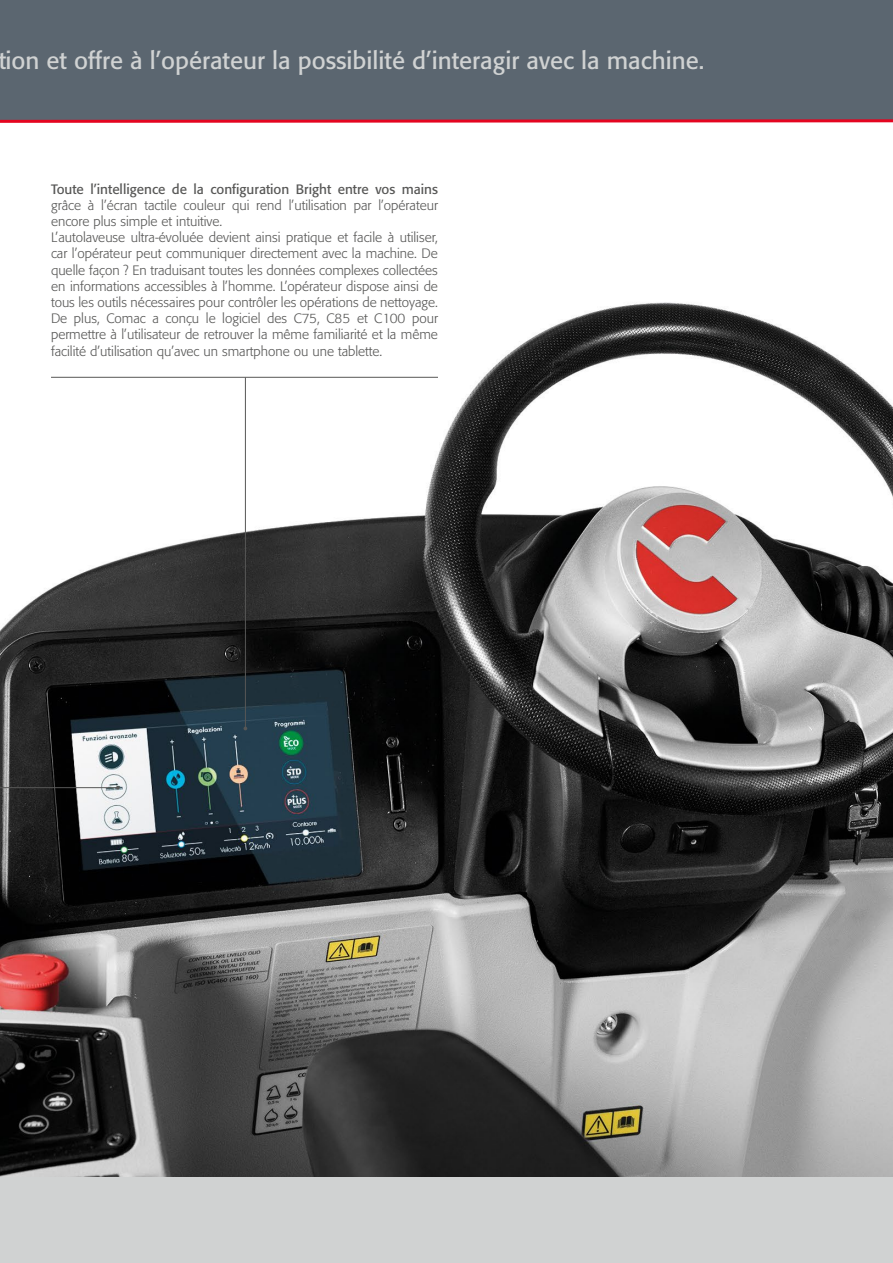
<style>
.page{position:relative;width:893px;height:1263px;background:#fff}
.page>*{position:absolute;margin:0;border:0;box-sizing:border-box;transform-origin:0 0}
.t1{font:24px "Formata";color:#d0d2d2}
.t2{font:300 13.5px/16.2px "Formata";color:#575756}
.t3{font:13.5px "Formata";color:#575756}
</style>
<div class="page">
<img style="left:0;top:302px;width:893px;height:876px">
<hr style="left:245px;top:377px;width:1px;height:351px;background:#575756">
<hr style="left:0;top:787px;width:118px;height:1px;background:#575756">
<hr style="left:51px;top:377px;width:387px;height:1px;background:#575756">
<div style="left:0;top:1178px;width:893px;height:85px;background:#d0d2d2"></div>
<div style="left:0;top:0;width:893px;height:122px;background:#5b6670"></div>
<svg style="left:0;top:119px;width:893px;height:4px;background:#d22d42"></svg>
<h1 class="t1" style="left:-2px;top:48px;width:708px">tion et offre à l’opérateur la possibilité d’interagir avec la machine.</h1>
<p class="t3" style="left:51px;top:181px;width:388px">Toute l’intelligence de la configuration Bright entre vos mains</p>
<p class="t2" style="left:51px;top:197px;width:388px">grâce à l’écran tactile couleur qui rend l’utilisation par l’opérateur encore plus simple et intuitive.<br>L’autolaveuse ultra-évoluée devient ainsi pratique et facile à utiliser, car l’opérateur peut communiquer directement avec la machine. De quelle façon ? En traduisant toutes les données complexes collectées en informations accessibles à l’homme. L’opérateur dispose ainsi de tous les outils nécessaires pour contrôler les opérations de nettoyage.<br>De plus, Comac a conçu le logiciel des C75, C85 et C100 pour permettre à l’utilisateur de retrouver la même familiarité et la même facilité d’utilisation qu’avec un smartphone ou une tablette.</p>
</div>
